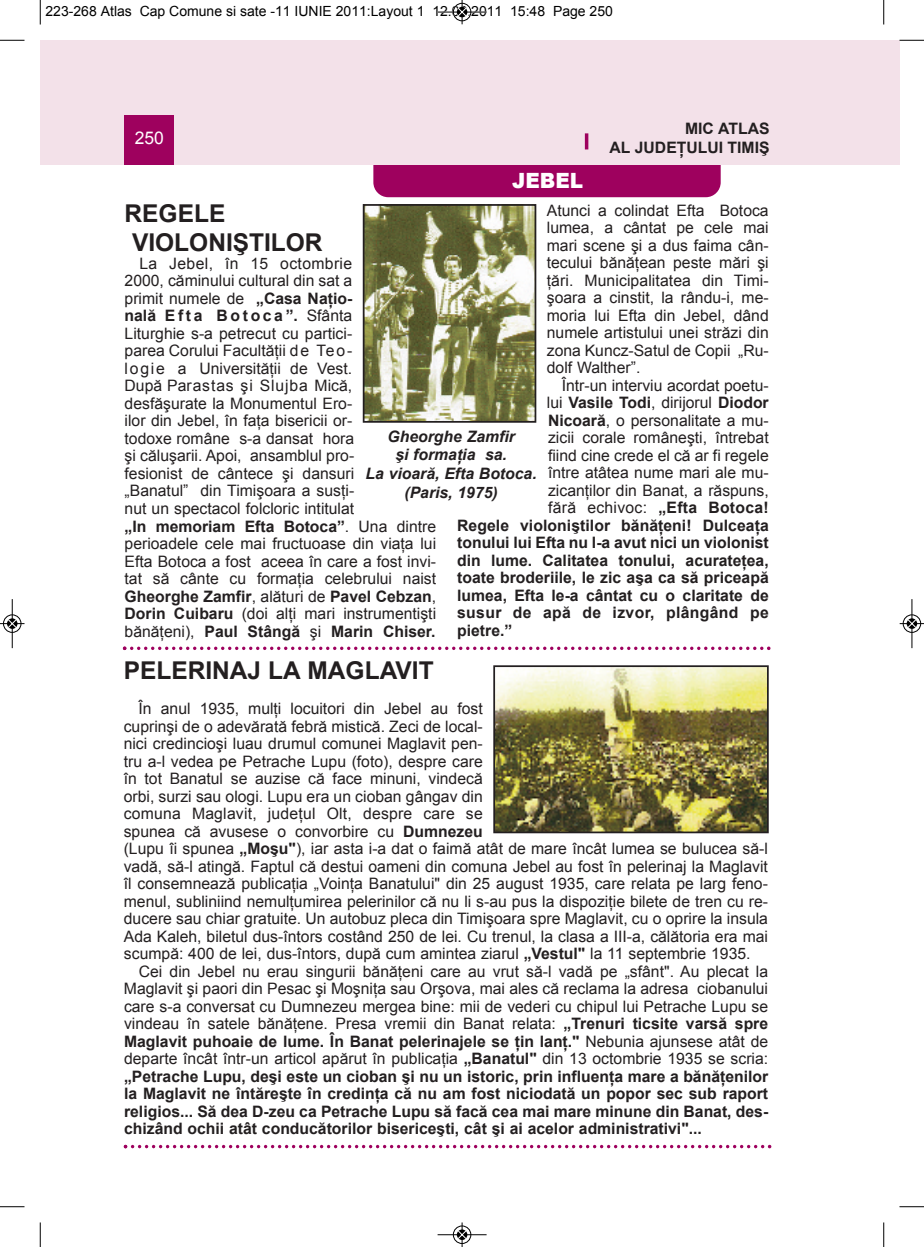
<style>
.page{position:relative;width:924px;height:1247px;background:#fff}
.page>*{position:absolute;margin:0;border:0;box-sizing:border-box;transform-origin:0 0}
.t1{font:700 24.5px/29.4px "Arial";color:#231f20}
.t2{font:900 21px "Arial";color:#fff;scale:.95 1}
.t3{font:17.5px "Arial";color:#fff}
.t4{font:15.75px/17.5px "Arial";color:#231f20}
.t5{font:700 15.75px/17.5px "Arial";color:#231f20;text-align:right}
.t6{font:italic 700 15.75px/18.9px "Arial";color:#231f20;text-align:center}
.t7{font:700 15.75px "Arial";letter-spacing:.02em;color:#231f20}
.t8{font:15.75px "Arial";letter-spacing:.02em;color:#231f20}
.t9{font:14px "Arial";color:#000}
.s1{font-weight:700}
.s2{font-weight:400}
</style>
<div class="page">
<div style="left:373px;top:134px;width:348px;height:63px;background:#9e015e;border-radius:15px"></div>
<div style="left:40px;top:40px;width:844px;height:124px;background:#f3e1e9"></div>
<div style="left:125px;top:115px;width:49px;height:49px;background:#9e015e"></div>
<hr style="left:585px;top:133px;width:3px;height:16px;background:#9e015e">
<div style="left:884px;top:40px;width:15px;height:124px;background:#f3e1e9"></div>
<svg style="left:123px;top:646px;width:647px;height:4px"></svg>
<svg style="left:124px;top:1144px;width:647px;height:4px"></svg>
<img style="left:496px;top:668px;width:270px;height:162px">
<div style="left:493px;top:665px;width:276px;height:168px;border:2px solid #231f20"></div>
<img style="left:366px;top:207px;width:167px;height:212px">
<div style="left:363px;top:204px;width:173px;height:218px;border:2px solid #231f20"></div>
<svg style="left:40px;top:0;width:1px;height:24px"></svg>
<svg style="left:0;top:40px;width:24px;height:1px"></svg>
<svg style="left:883px;top:0;width:1px;height:24px"></svg>
<svg style="left:899px;top:40px;width:25px;height:1px"></svg>
<svg style="left:40px;top:1222px;width:1px;height:24px"></svg>
<svg style="left:0;top:1206px;width:24px;height:1px"></svg>
<svg style="left:883px;top:1222px;width:1px;height:24px"></svg>
<svg style="left:899px;top:1206px;width:25px;height:1px"></svg>
<hr style="left:438px;top:12px;width:48px;height:1px;background:#000">
<div style="left:453px;top:3px;width:18px;height:18px;border:1px solid #000;border-radius:50%"></div>
<svg style="left:458px;top:0;width:8px;height:24px"></svg>
<hr style="left:438px;top:1234px;width:48px;height:1px;background:#000">
<div style="left:453px;top:1225px;width:18px;height:18px;border:1px solid #000;border-radius:50%"></div>
<svg style="left:458px;top:1222px;width:8px;height:24px"></svg>
<div style="left:3px;top:614px;width:19px;height:19px;border:1px solid #fff;border-radius:50%"></div>
<hr style="left:12px;top:599px;width:1px;height:49px;background:#000">
<div style="left:3px;top:614px;width:18px;height:18px;border:1px solid #000;border-radius:50%"></div>
<svg style="left:0;top:619px;width:24px;height:9px"></svg>
<div style="left:902px;top:614px;width:19px;height:19px;border:1px solid #fff;border-radius:50%"></div>
<hr style="left:911px;top:599px;width:1px;height:49px;background:#000">
<div style="left:903px;top:614px;width:18px;height:18px;border:1px solid #000;border-radius:50%"></div>
<svg style="left:900px;top:619px;width:24px;height:9px"></svg>
<p class="t9" style="left:46px;top:3px;width:569px">223-268 Atlas Cap Comune si sate -11 IUNIE 2011:Layout 1 12.06.2011 15:48 Page 250</p>
<p class="t3" style="left:135px;top:128px;width:31px">250</p>
<p class="t5" style="left:609px;top:119px;width:162px;line-height:18.9px">MIC ATLAS<br>AL JUDEŢULUI TIMIŞ</p>
<h2 class="t2" style="left:512px;top:165px;width:76px">JEBEL</h2>
<h1 class="t1" style="left:132px;top:199px;width:192px;text-indent:-7px">REGELE<br>VIOLONIŞTILOR</h1>
<p class="t4" style="left:125px;top:254px;width:313px;text-indent:15px">La Jebel, în 15 octombrie<br>2000, căminului cultural din sat a<br>primit numele de <span class="s1">„Casa Naţio-<br>nală Efta Botoca”.</span> Sfânta<br>Liturghie s-a petrecut cu partici-<br>parea Corului Facultăţii de Teo-<br>logie a Universităţii de Vest.<br>După Parastas şi Slujba Mică, desfăşurate la Monumentul Ero-<br>ilor din Jebel, în faţa bisericii or-<br>todoxe române s-a dansat hora<br>şi căluşarii. Apoi, ansamblul pro-<br>fesionist de cântece şi dansuri<br>„Banatul” din Timişoara a susţi-<br>nut un spectacol folcloric intitulat<br><span class="s1">„In memoriam Efta Botoca”</span>. Una dintre perioadele cele mai fructuoase din viaţa lui Efta Botoca a fost aceea în care a fost invi&shy;tat să cânte cu formaţia celebrului naist <span class="s1">Gheorghe Zamfir</span>, alături de <span class="s1">Pavel Cebzan</span>, <span class="s1">Dorin Cuibaru</span> (doi alţi mari instrumentişti bănăţeni), <span class="s1">Paul Stângă</span> şi <span class="s1">Marin Chiser.</span></p>
<p class="t4" style="left:547px;top:201px;width:223px;text-align:justify">Atunci a colindat Efta Botoca lumea, a cântat pe cele mai mari scene şi a dus faima cân&shy;tecului bănăţean peste mări şi ţări. Municipalitatea din Timi&shy;şoara a cinstit, la rându-i, me&shy;moria lui Efta din Jebel, dând numele artistului unei străzi din zona Kuncz-Satul de Copii „Ru&shy;dolf Walther”.</p>
<p class="t4" style="left:562px;top:376px;width:208px">Într-un interviu acordat poetu-</p>
<p class="t5" style="left:547px;top:394px;width:223px"><span class="s2">lui</span> Vasile Todi<span class="s2">, dirijorul</span> Diodor</p>
<p class="t4" style="left:548px;top:411px;width:222px"><span class="s1">Nicoară</span>, o personalitate a mu-</p>
<p class="t4" style="left:548px;top:429px;width:222px">zicii corale româneşti, întrebat</p>
<p class="t4" style="left:548px;top:446px;width:222px">fiind cine crede el că ar fi regele</p>
<p class="t4" style="left:548px;top:464px;width:222px">între atâtea nume mari ale mu-</p>
<p class="t4" style="left:548px;top:481px;width:222px">zicanţilor din Banat, a răspuns,</p>
<p class="t8" style="left:548px;top:499px;width:222px">fără echivoc: <span class="s1">„Efta Botoca!</span></p>
<p class="t5" style="left:457px;top:516px;width:313px">Regele violoniştilor bănăţeni! Dulceaţa</p>
<p class="t5" style="left:457px;top:534px;width:313px">tonului lui Efta nu l-a avut nici un violonist</p>
<p class="t5" style="left:457px;top:551px;width:313px">din lume. Calitatea tonului, acurateţea,</p>
<p class="t5" style="left:457px;top:569px;width:313px">toate broderiile, le zic aşa ca să priceapă</p>
<p class="t5" style="left:457px;top:586px;width:313px">lumea, Efta le-a cântat cu o claritate de</p>
<p class="t7" style="left:457px;top:604px;width:313px">susur de apă de izvor, plângând pe</p>
<p class="t5" style="left:457px;top:621px;width:57px">pietre.”</p>
<p class="t6" style="left:366px;top:426px;width:173px">Gheorghe Zamfir<br>şi formaţia sa.<br>La vioară, Efta Botoca. (Paris, 1975)</p>
<h1 class="t1" style="left:124px;top:656px;width:311px">PELERINAJ LA MAGLAVIT</h1>
<p class="t4" style="left:124px;top:700px;width:646px;text-indent:15px">În anul 1935, mulţi locuitori din Jebel au fost<br>cuprinşi de o adevărată febră mistică. Zeci de local-<br>nici credincioşi luau drumul comunei Maglavit pen-<br>tru a-l vedea pe Petrache Lupu (foto), despre care<br>în tot Banatul se auzise că face minuni, vindecă<br>orbi, surzi sau ologi. Lupu era un cioban gângav din<br>comuna Maglavit, judeţul Olt, despre care se<br>spunea că avusese o convorbire cu <span class="s1">Dumnezeu<br></span>(Lupu îi spunea <span class="s1">„Moşu"</span>), iar asta i-a dat o faimă atât de mare încât lumea se bulucea să-l vadă, să-l atingă. Faptul că destui oameni din comuna Jebel au fost în pelerinaj la Maglavit îl consemnează publicaţia „Voinţa Banatului" din 25 august 1935, care relata pe larg feno&shy;menul, subliniind nemulţumirea pelerinilor că nu li s-au pus la dispoziţie bilete de tren cu re&shy;ducere sau chiar gratuite. Un autobuz pleca din Timişoara spre Maglavit, cu o oprire la insula Ada Kaleh, biletul dus-întors costând 250 de lei. Cu trenul, la clasa a III-a, călătoria era mai scumpă: 400 de lei, dus-întors, după cum amintea ziarul <span class="s1">„Vestul"</span> la 11 septembrie 1935.</p>
<p class="t5" style="left:124px;top:962px;width:646px;text-align:justify;text-indent:15px"><span class="s2">Cei din Jebel nu erau singurii bănăţeni care au vrut să-l vadă pe „sfânt". Au plecat la Maglavit şi paori din Pesac şi Moşniţa sau Orşova, mai ales că reclama la adresa ciobanului care s-a conversat cu Dumnezeu mergea bine: mii de vederi cu chipul lui Petrache Lupu se vindeau în satele bănăţene. Presa vremii din Banat relata:</span> „Trenuri ticsite varsă spre Maglavit puhoaie de lume. În Banat pelerinajele se ţin lanţ." <span class="s2">Nebunia ajunsese atât de departe încât într-un articol apărut în publicaţia</span> „Banatul" <span class="s2">din 13 octombrie 1935 se scria: </span>„Petrache Lupu, deşi este un cioban şi nu un istoric, prin influenţa mare a bănăţenilor la Maglavit ne întăreşte în credinţa că nu am fost niciodată un popor sec sub raport religios... Să dea D-zeu ca Petrache Lupu să facă cea mai mare minune din Banat, des&shy;chizând ochii atât conducătorilor bisericeşti, cât şi ai acelor administrativi"...</p>
</div>
